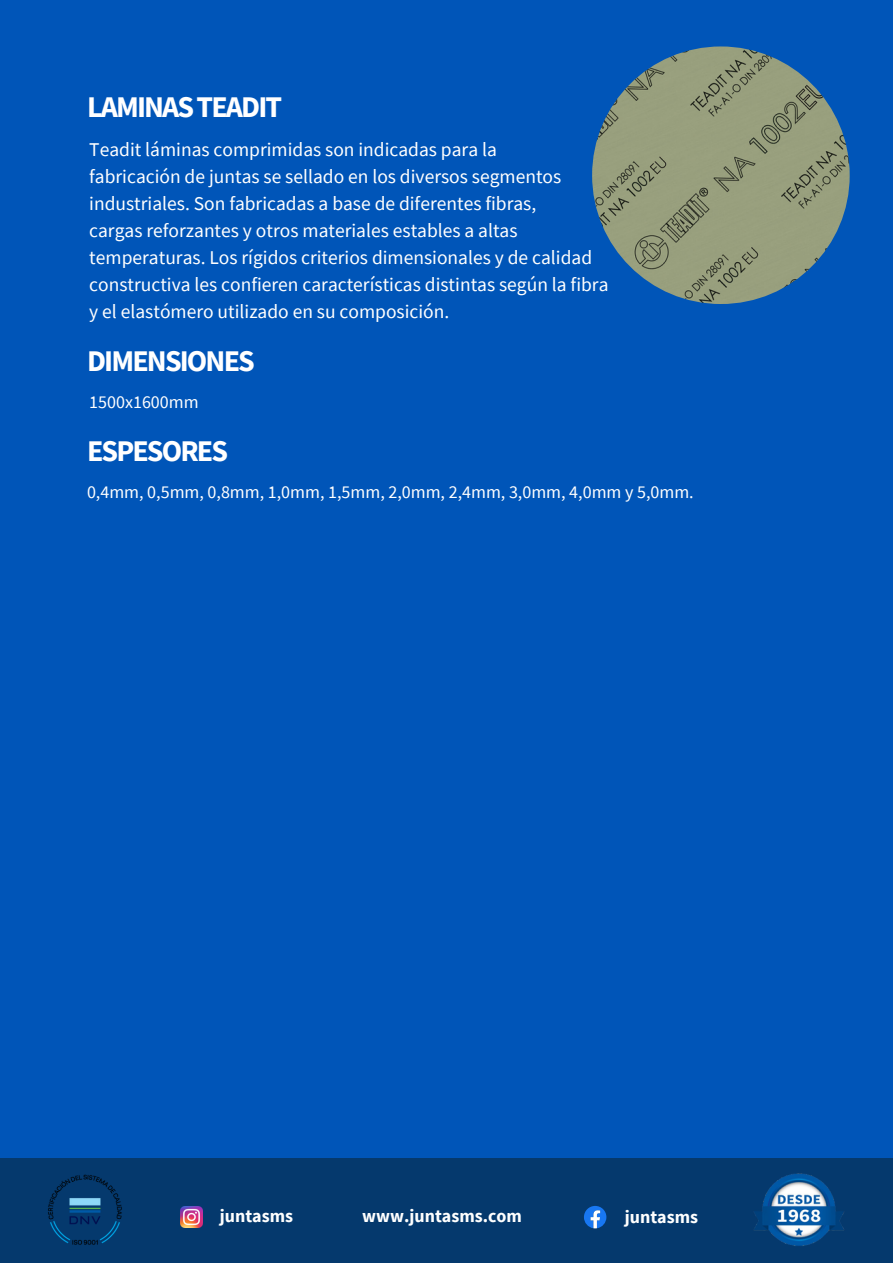
<style>
.page{position:relative;width:893px;height:1264px;background:#fff}
.page>*{position:absolute;margin:0;border:0;box-sizing:border-box;transform-origin:0 0}
.t1{font:700 30px "Source Sans Pro";letter-spacing:-.06em;color:#fff}
.t2{font:19.5px "Source Sans Pro";color:#fff}
.t3{font:18px "Source Sans Pro";color:#fff}
.t4{font:700 18px "Source Sans Pro";color:#fff}
</style>
<div class="page">
<div style="left:0;top:0;width:892px;height:1262px;background:#0055b8"></div>
<img style="left:592px;top:46px;width:257px;height:258px;border-radius:50%">
<div style="left:0;top:1157px;width:892px;height:105px;background:#05396d"></div>
<img style="left:754px;top:1173px;width:90px;height:73px">
<img style="left:48px;top:1174px;width:74px;height:71px">
<svg style="left:584px;top:1206px;width:22px;height:22px"></svg>
<img style="left:181px;top:1206px;width:21px;height:21px">
<p class="t1" style="left:87px;top:87px;width:197px">LAMINASTEADIT</p>
<p class="t2" style="left:89px;top:137px;width:409px">Teadit láminas comprimidas son indicadas para la</p>
<p class="t2" style="left:89px;top:164px;width:473px">fabricación de juntas se sellado en los diversos segmentos</p>
<p class="t2" style="left:89px;top:191px;width:448px">industriales. Son fabricadas a base de diferentes fibras,</p>
<p class="t2" style="left:89px;top:218px;width:430px">cargas reforzantes y otros materiales estables a altas</p>
<p class="t2" style="left:89px;top:244px;width:504px">temperaturas. Los rígidos criterios dimensionales y de calidad</p>
<p class="t2" style="left:89px;top:271px;width:520px">constructiva les confieren características distintas según la fibra</p>
<p class="t2" style="left:89px;top:298px;width:361px">y el elastómero utilizado en su composición.</p>
<p class="t1" style="left:87px;top:341px;width:169px">DIMENSIONES</p>
<p class="t3" style="left:89px;top:390px;width:111px">1500x1600mm</p>
<p class="t1" style="left:87px;top:432px;width:143px">ESPESORES</p>
<p class="t3" style="left:87px;top:480px;width:608px">0,4mm, 0,5mm, 0,8mm, 1,0mm, 1,5mm, 2,0mm, 2,4mm, 3,0mm, 4,0mm y 5,0mm.</p>
<p class="t4" style="left:220px;top:1204px;width:75px">juntasms</p>
<p class="t4" style="left:362px;top:1204px;width:161px">www.juntasms.com</p>
<p class="t4" style="left:624px;top:1205px;width:75px">juntasms</p>
</div>
